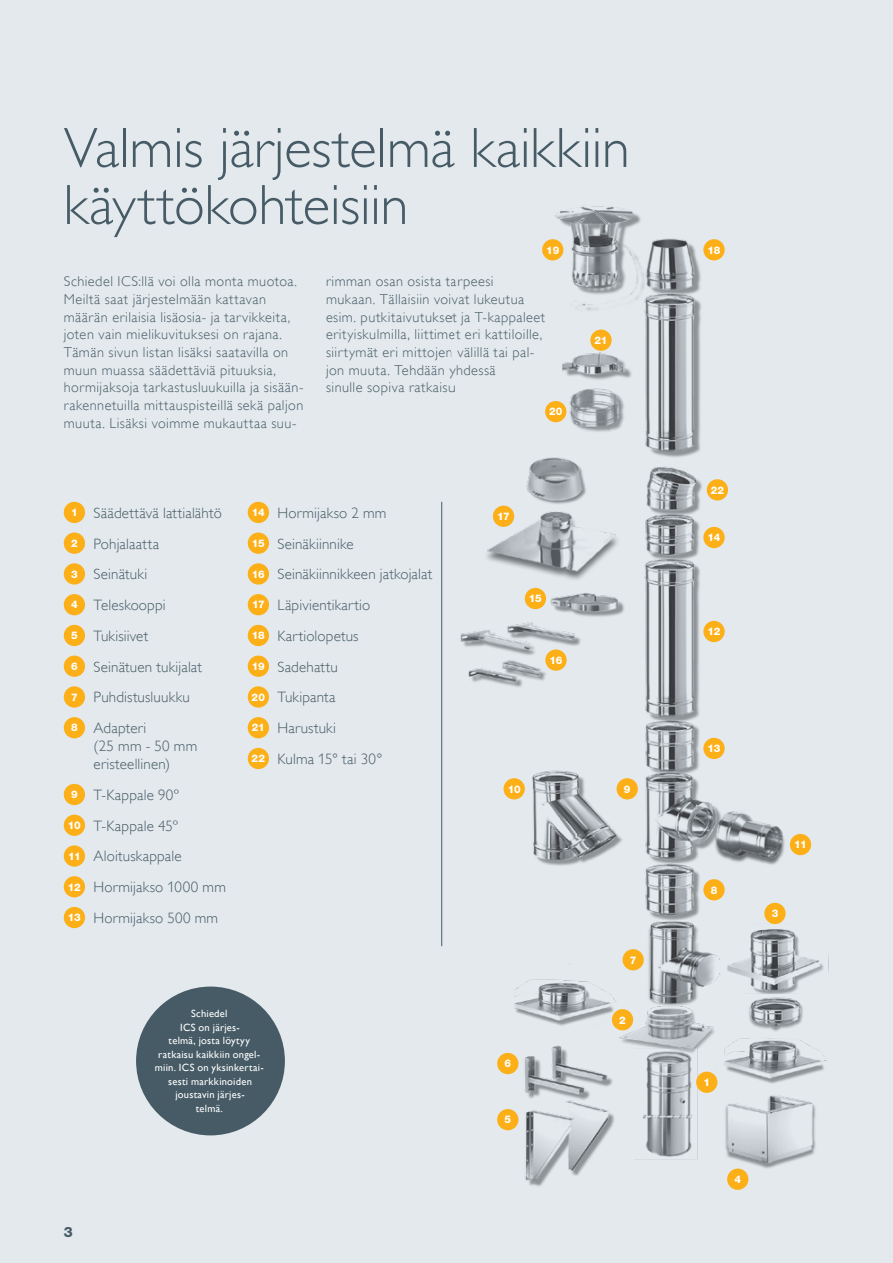
<style>
.page{position:relative;width:893px;height:1263px;background:#e3e9ed}
.page>*{position:absolute;margin:0;border:0;box-sizing:border-box;transform-origin:0 0}
.t1{font:300 57px/57px "Gill Alt One";letter-spacing:-.005em;color:#465b65}
.t2{font:300 15px/30.8px "Gill Alt One";letter-spacing:.01em;color:#465b65}
.t3{font:300 14.25px/17.7px "Gill Alt One";letter-spacing:.035em;color:#465b65}
.t4{font:800 14.25px "Helvetica Neue LT Std";color:#465b65}
.t5{font:10.5px/13.5px "Gill Alt One";letter-spacing:.025em;color:#fff;text-align:center}
.t6{font:800 10.5px "Helvetica Neue LT Std";letter-spacing:-.025em;color:#fff}
.s1{font-family:"Helvetica Neue LT Std";font-weight:800;font-size:10.5px;color:#fff}
</style>
<div class="page">
<div style="left:64px;top:502px;width:21px;height:21px;background:#fcaf17;border-radius:50%"></div>
<div style="left:64px;top:532px;width:21px;height:22px;background:#fcaf17;border-radius:50%"></div>
<div style="left:64px;top:563px;width:21px;height:22px;background:#fcaf17;border-radius:50%"></div>
<div style="left:64px;top:594px;width:21px;height:21px;background:#fcaf17;border-radius:50%"></div>
<div style="left:64px;top:625px;width:21px;height:21px;background:#fcaf17;border-radius:50%"></div>
<div style="left:64px;top:656px;width:21px;height:21px;background:#fcaf17;border-radius:50%"></div>
<div style="left:64px;top:686px;width:21px;height:22px;background:#fcaf17;border-radius:50%"></div>
<div style="left:64px;top:717px;width:21px;height:21px;background:#fcaf17;border-radius:50%"></div>
<div style="left:64px;top:784px;width:21px;height:21px;background:#fcaf17;border-radius:50%"></div>
<div style="left:64px;top:815px;width:21px;height:21px;background:#fcaf17;border-radius:50%"></div>
<div style="left:64px;top:845px;width:21px;height:22px;background:#fcaf17;border-radius:50%"></div>
<div style="left:64px;top:876px;width:21px;height:21px;background:#fcaf17;border-radius:50%"></div>
<div style="left:64px;top:907px;width:21px;height:21px;background:#fcaf17;border-radius:50%"></div>
<div style="left:248px;top:502px;width:21px;height:21px;background:#fcaf17;border-radius:50%"></div>
<div style="left:248px;top:532px;width:21px;height:22px;background:#fcaf17;border-radius:50%"></div>
<div style="left:248px;top:563px;width:21px;height:22px;background:#fcaf17;border-radius:50%"></div>
<div style="left:248px;top:594px;width:21px;height:21px;background:#fcaf17;border-radius:50%"></div>
<div style="left:248px;top:625px;width:21px;height:21px;background:#fcaf17;border-radius:50%"></div>
<div style="left:248px;top:656px;width:21px;height:21px;background:#fcaf17;border-radius:50%"></div>
<div style="left:248px;top:686px;width:21px;height:22px;background:#fcaf17;border-radius:50%"></div>
<div style="left:248px;top:717px;width:21px;height:21px;background:#fcaf17;border-radius:50%"></div>
<div style="left:248px;top:748px;width:21px;height:21px;background:#fcaf17;border-radius:50%"></div>
<hr style="left:441px;top:502px;width:1px;height:444px;background:#465b65">
<div style="left:136px;top:986px;width:149px;height:149px;background:#465b65;border-radius:50%"></div>
<img style="left:460px;top:206px;width:369px;height:984px">
<div style="left:542px;top:239px;width:21px;height:21px;background:#fcaf17;border-radius:50%"></div>
<div style="left:703px;top:239px;width:22px;height:21px;background:#fcaf17;border-radius:50%"></div>
<div style="left:703px;top:621px;width:22px;height:21px;background:#fcaf17;border-radius:50%"></div>
<div style="left:545px;top:649px;width:22px;height:22px;background:#fcaf17;border-radius:50%"></div>
<div style="left:525px;top:588px;width:21px;height:21px;background:#fcaf17;border-radius:50%"></div>
<div style="left:493px;top:506px;width:21px;height:21px;background:#fcaf17;border-radius:50%"></div>
<div style="left:545px;top:401px;width:21px;height:21px;background:#fcaf17;border-radius:50%"></div>
<div style="left:590px;top:330px;width:22px;height:21px;background:#fcaf17;border-radius:50%"></div>
<div style="left:703px;top:879px;width:22px;height:21px;background:#fcaf17;border-radius:50%"></div>
<div style="left:622px;top:949px;width:22px;height:21px;background:#fcaf17;border-radius:50%"></div>
<div style="left:764px;top:903px;width:22px;height:21px;background:#fcaf17;border-radius:50%"></div>
<div style="left:727px;top:1168px;width:21px;height:22px;background:#fcaf17;border-radius:50%"></div>
<div style="left:612px;top:1009px;width:21px;height:21px;background:#fcaf17;border-radius:50%"></div>
<div style="left:617px;top:778px;width:21px;height:21px;background:#fcaf17;border-radius:50%"></div>
<div style="left:504px;top:778px;width:21px;height:21px;background:#fcaf17;border-radius:50%"></div>
<div style="left:497px;top:1053px;width:21px;height:21px;background:#fcaf17;border-radius:50%"></div>
<div style="left:696px;top:1071px;width:21px;height:22px;background:#fcaf17;border-radius:50%"></div>
<div style="left:497px;top:1109px;width:21px;height:21px;background:#fcaf17;border-radius:50%"></div>
<div style="left:703px;top:527px;width:22px;height:21px;background:#fcaf17;border-radius:50%"></div>
<div style="left:703px;top:738px;width:22px;height:21px;background:#fcaf17;border-radius:50%"></div>
<div style="left:707px;top:479px;width:21px;height:21px;background:#fcaf17;border-radius:50%"></div>
<div style="left:790px;top:834px;width:21px;height:21px;background:#fcaf17;border-radius:50%"></div>
<h1 class="t1" style="left:64px;top:119px;width:568px">Valmis järjestelmä kaikkiin käyttökohteisiin</h1>
<p class="t3" style="left:64px;top:273px;width:241px">Schiedel ICS:llä voi olla monta muotoa.<br>Meiltä saat järjestelmään kattavan määrän erilaisia lisäosia- ja tarvikkeita, joten vain mielikuvituksesi on rajana.<br>Tämän sivun listan lisäksi saatavilla on muun muassa säädettäviä pituuksia, hormijaksoja tarkastusluukuilla ja sisään&shy;rakennetuilla mittauspisteillä sekä paljon muuta. Lisäksi voimme mukauttaa suu-</p>
<p class="t6" style="left:546px;top:244px;width:14px">19</p>
<p class="t6" style="left:707px;top:244px;width:14px">18</p>
<p class="t3" style="left:326px;top:273px;width:221px">rimman osan osista tarpeesi mukaan. Tällaisiin voivat lukeutua esim. putkitaivutukset ja T-kappaleet erityiskulmilla, liittimet eri kattiloille, siirtymät eri mittojen välillä tai pal&shy;jon muuta. Tehdään yhdessä<br>sinulle sopiva ratkaisu</p>
<p class="t6" style="left:594px;top:334px;width:15px">21</p>
<p class="t6" style="left:549px;top:405px;width:15px">20</p>
<p class="t2" style="left:71px;top:497px;width:152px"><span class="s1">1</span> Säädettävä lattialähtö<br><span class="s1">2</span> Pohjalaatta<br><span class="s1">3</span> Seinätuki<br><span class="s1">4</span> Teleskooppi<br><span class="s1">5</span> Tukisiivet<br><span class="s1">6</span> Seinätuen tukijalat<br><span class="s1">7</span> Puhdistusluukku<br><span class="s1">8</span> Adapteri</p>
<p class="t2" style="left:94px;top:737px;width:105px;line-height:18px">(25 mm - 50 mm eristeellinen)</p>
<p class="t2" style="left:68px;top:779px;width:160px"><span class="s1">9</span> T-Kappale 90º<br><span class="s1">10</span> T-Kappale 45º<br><span class="s1">11</span> Aloituskappale<br><span class="s1">12</span> Hormijakso 1000 mm<br><span class="s1">13</span> Hormijakso 500 mm</p>
<p class="t2" style="left:252px;top:497px;width:182px"><span class="s1">14</span> Hormijakso 2 mm<br><span class="s1">15</span> Seinäkiinnike<br><span class="s1">16</span> Seinäkiinnikkeen jatkojalat<br><span class="s1">17</span> -- Läpivientikartio<br><span class="s1">18</span> Kartiolopetus<br><span class="s1">19</span> Sadehattu<br><span class="s1">20</span> Tukipanta<br><span class="s1">21</span> Harustuki<br><span class="s1">22</span> Kulma 15° tai 30°</p>
<p class="t4" style="left:64px;top:1223px;width:10px">3</p>
<p class="t5" style="left:155px;top:1007px;width:110px">Schiedel<br>ICS on järjes-<br>telmä, josta löytyy ratkaisu kaikkiin ongel&shy;miin. ICS on yksinkertai&shy;sesti markkinoiden joustavin järjes-<br>telmä.</p>
<p class="t6" style="left:497px;top:510px;width:14px">17</p>
<p class="t6" style="left:529px;top:592px;width:14px">15</p>
<p class="t6" style="left:549px;top:654px;width:14px">16</p>
<p class="t6" style="left:508px;top:783px;width:14px">10</p>
<p class="t6" style="left:624px;top:783px;width:8px">9</p>
<p class="t6" style="left:630px;top:953px;width:8px">7</p>
<p class="t6" style="left:504px;top:1057px;width:8px">6</p>
<p class="t6" style="left:504px;top:1113px;width:8px">5</p>
<p class="t6" style="left:619px;top:1013px;width:8px">2</p>
<p class="t6" style="left:711px;top:484px;width:15px">22</p>
<p class="t6" style="left:708px;top:531px;width:14px">14</p>
<p class="t6" style="left:708px;top:625px;width:14px">12</p>
<p class="t6" style="left:708px;top:742px;width:14px">13</p>
<p class="t6" style="left:711px;top:883px;width:8px">8</p>
<p class="t6" style="left:703px;top:1076px;width:8px">1</p>
<p class="t6" style="left:734px;top:1173px;width:8px">4</p>
<p class="t6" style="left:794px;top:838px;width:14px">11</p>
<p class="t6" style="left:772px;top:907px;width:8px">3</p>
</div>
